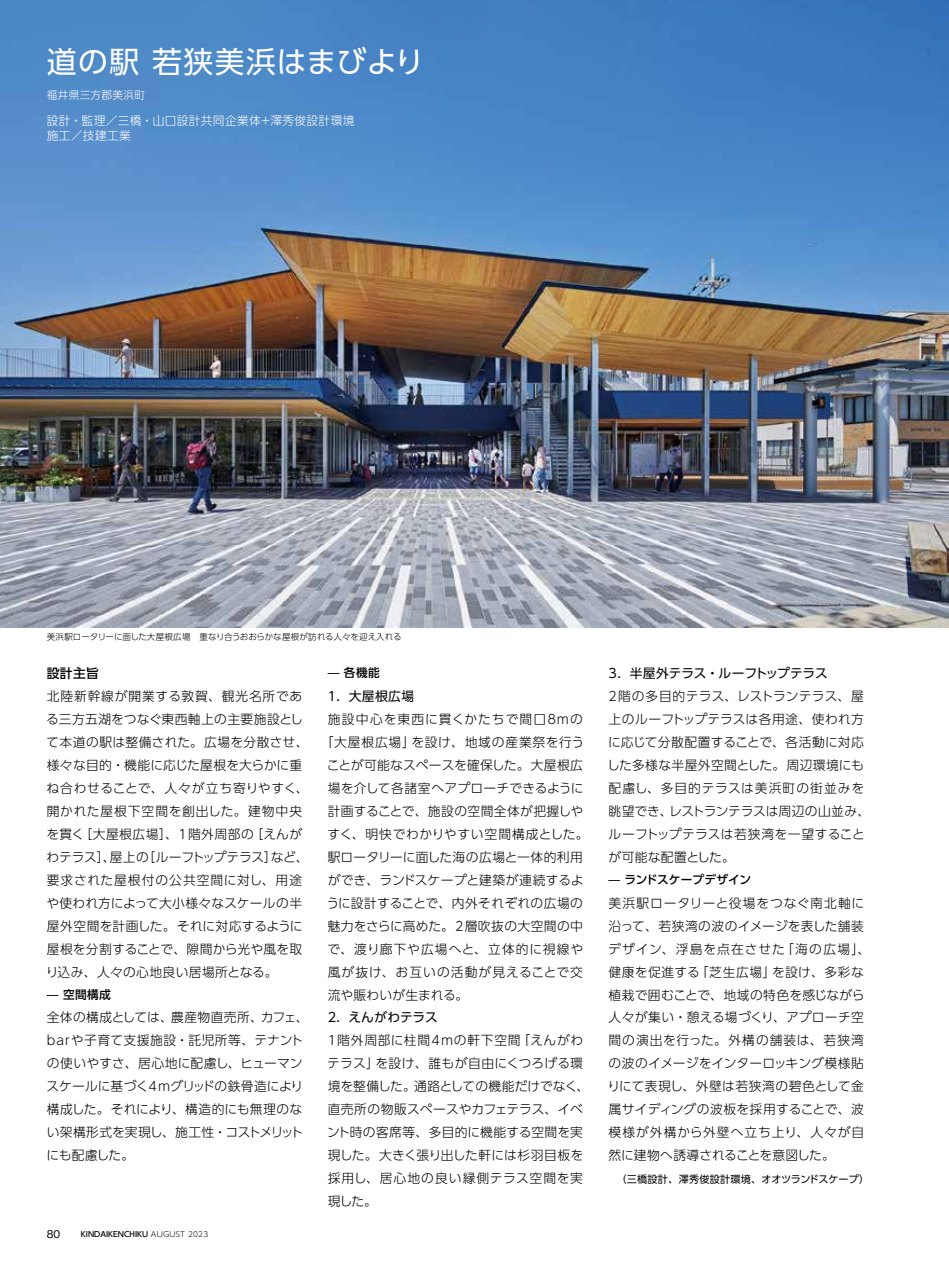
<style>
.page{position:relative;width:949px;height:1263px;background:#fff}
.page>*{position:absolute;margin:0;border:0;box-sizing:border-box;transform-origin:0 0}
.t1{font:29.7px "UD Shin Go Pro";letter-spacing:.045em;color:#fff}
.t2{font:300 12.75px/23px "UD Shin Go Pro";letter-spacing:.03em;color:#000}
.t3{font:300 12.75px "UD Shin Go Pro";letter-spacing:.01em;color:#000}
.t4{font:12.75px "UD Shin Go Pro";color:#000}
.t5{font:300 12.75px "UD Shin Go Pro";letter-spacing:.065em;color:#000}
.t6{font:300 12.75px "UD Shin Go Pro";color:#000}
.t7{font:300 12.75px "UD Shin Go Pro";letter-spacing:.075em;color:#000}
.t8{font:300 12.75px "UD Shin Go Pro";letter-spacing:.07em;color:#000}
.t9{font:300 12.75px "UD Shin Go Pro";letter-spacing:.08em;color:#000}
.t10{font:500 12.75px "UD Shin Go Pro";color:#000}
.t11{font:300 11.7px/14.9px "UD Shin Go Pro";letter-spacing:.03em;color:#fff}
.t12{font:500 11.7px "UD Shin Go Pro";color:#000}
.t13{font:500 11.7px "UD Shin Go Pro";letter-spacing:.02em;color:#000}
.t14{font:300 10.65px "UD Shin Go Pro";letter-spacing:.03em;color:#fff}
.t15{font:500 10.65px "Gothic BBB Pro";color:#000}
.t16{font:10.05px "UD Shin Go Pro";letter-spacing:.02em;color:#000}
.t17{font:300 8.55px "UD Shin Go Pro";color:#000}
.t18{font:500 7.5px "UD Shin Go Pro";color:#000}
.s1{font-weight:300}
</style>
<div class="page">
<img style="left:0;top:0;width:948px;height:628px">
<h1 class="t1" style="left:47px;top:38px;width:379px">道の駅 若狭美浜はまびより</h1>
<p class="t14" style="left:47px;top:86px;width:100px">福井県三方郡美浜町</p>
<p class="t11" style="left:47px;top:113px;width:309px">設計・監理／三橋・山口設計共同企業体＋澤秀俊設計環境施工／技建工業</p>
<p class="t17" style="left:47px;top:629px;width:356px">美浜駅ロータリーに面した大屋根広場　重なり合うおおらかな屋根が訪れる人々を迎え入れる</p>
<p class="t10" style="left:47px;top:663px;width:54px">設計主旨</p>
<p class="t2" style="left:46px;top:684px;width:264px">北陸新幹線が開業する敦賀、観光名所である三方五湖をつなぐ東西軸上の主要施設として本道の駅は整備された。広場を分散させ、様々な目的・機能に応じた屋根を大らかに重ね合わせることで、人々が立ち寄りやすく、開かれた屋根下空間を創出した。建物中央を貫く［大屋根広場］、1階外周部の［えんがわテラス］、屋上の［ルーフトップテラス］など、要求された屋根付の公共空間に対し、用途や使われ方によって大小様々なスケールの半屋外空間を計画した。それに対応するように屋根を分割することで、隙間から光や風を取り込み、人々の心地良い居場所となる。</p>
<p class="t13" style="left:47px;top:985px;width:66px">— 空間構成</p>
<p class="t2" style="left:46px;top:1006px;width:263px">全体の構成としては、農産物直売所、カフェ、barや子育て支援施設・託児所等、テナントの使いやすさ、居心地に配慮し、ヒューマンスケールに基づく4ｍグリッドの鉄骨造により構成した。それにより、構造的にも無理のない架構形式を実現し、施工性・コストメリットにも配慮した。</p>
<p class="t15" style="left:47px;top:1225px;width:15px">80</p>
<p class="t18" style="left:81px;top:1228px;width:129px">KINDAIKENCHIKU <span class="s1">AUGUST 2023</span></p>
<p class="t13" style="left:327px;top:663px;width:54px">— 各機能</p>
<p class="t4" style="left:327px;top:686px;width:88px">1．大屋根広場</p>
<p class="t7" style="left:327px;top:709px;width:257px">施設中心を東西に貫くかたちで間口８mの</p>
<p class="t5" style="left:320px;top:732px;width:265px">「大屋根広場」を設け、地域の産業祭を行う</p>
<p class="t3" style="left:327px;top:755px;width:257px">ことが可能なスペースを確保した。大屋根広</p>
<p class="t2" style="left:327px;top:776px;width:257px">場を介して各諸室へアプローチできるように</p>
<p class="t2" style="left:327px;top:799px;width:257px">計画することで、施設の空間全体が把握しや</p>
<p class="t2" style="left:327px;top:822px;width:262px">すく、明快でわかりやすい空間構成とした。</p>
<p class="t3" style="left:327px;top:846px;width:257px">駅ロータリーに面した海の広場と一体的利用</p>
<p class="t6" style="left:327px;top:869px;width:257px">ができ、ランドスケープと建築が連続するよ</p>
<p class="t2" style="left:326px;top:891px;width:258px">うに設計することで、内外それぞれの広場の</p>
<p class="t2" style="left:327px;top:914px;width:257px">魅力をさらに高めた。2層吹抜の大空間の中</p>
<p class="t8" style="left:327px;top:938px;width:257px">で、渡り廊下や広場へと、立体的に視線や</p>
<p class="t9" style="left:327px;top:961px;width:257px">風が抜け、お互いの活動が見えることで交</p>
<p class="t3" style="left:327px;top:984px;width:142px">流や賑わいが生まれる。</p>
<p class="t4" style="left:327px;top:1007px;width:112px">2．えんがわテラス</p>
<p class="t2" style="left:327px;top:1029px;width:263px">1階外周部に柱間4ｍの軒下空間「えんがわテラス」を設け、誰もが自由にくつろげる環境を整備した。通路としての機能だけでなく、直売所の物販スペースやカフェテラス、イベント時の客席等、多目的に機能する空間を実現した。大きく張り出した軒には杉羽目板を採用し、居心地の良い縁側テラス空間を実現した。</p>
<p class="t4" style="left:608px;top:663px;width:221px">3．半屋外テラス・ルーフトップテラス</p>
<p class="t2" style="left:607px;top:684px;width:264px">2階の多目的テラス、レストランテラス、屋上のルーフトップテラスは各用途、使われ方に応じて分散配置することで、各活動に対応した多様な半屋外空間とした。周辺環境にも配慮し、多目的テラスは美浜町の街並みを眺望でき、レストランテラスは周辺の山並み、ルーフトップテラスは若狭湾を一望することが可能な配置とした。</p>
<p class="t12" style="left:608px;top:870px;width:144px">— ランドスケープデザイン</p>
<p class="t2" style="left:607px;top:891px;width:264px">美浜駅ロータリーと役場をつなぐ南北軸に沿って、若狭湾の波のイメージを表した舗装デザイン、浮島を点在させた「海の広場」、健康を促進する「芝生広場」を設け、多彩な植栽で囲むことで、地域の特色を感じながら人々が集い・憩える場づくり、アプローチ空間の演出を行った。外構の舗装は、若狭湾の波のイメージをインターロッキング模様貼りにて表現し、外壁は若狭湾の碧色として金属サイディングの波板を採用することで、波模様が外構から外壁へ立ち上り、人々が自然に建物へ誘導されることを意図した。</p>
<p class="t16" style="left:616px;top:1171px;width:254px">（三橋設計、澤秀俊設計環境、オオツランドスケープ）</p>
</div>
